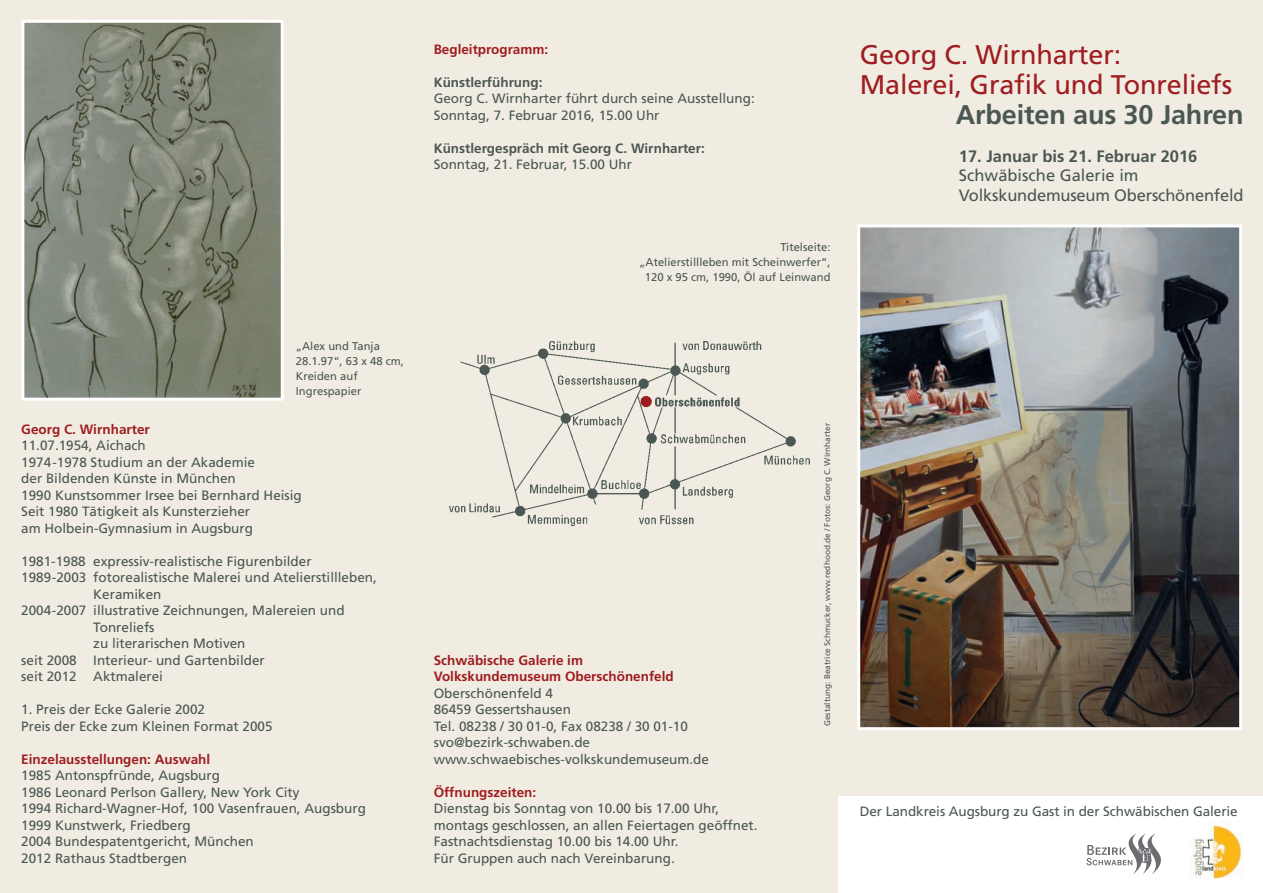
<style>
.page{position:relative;width:1263px;height:893px;background:#fff}
.page>*{position:absolute;margin:0;border:0;box-sizing:border-box;transform-origin:0 0}
.t1{font:27px/30px "Frutiger";letter-spacing:-.005em;color:#9f1d20}
.t2{font:700 27px "Frutiger";letter-spacing:-.005em;color:#4a5753}
.t3{font:16.5px/19.5px "Frutiger";letter-spacing:-.01em;color:#4a5753}
.t4{font:700 16.5px "Frutiger";color:#4a5753}
.t5{font:13.5px/16.5px "Frutiger";color:#4a5753}
.t6{font:700 13.5px/16.5px "Frutiger";color:#9f1d20}
.t7{font:700 13.5px "Frutiger";color:#4a5753}
.t8{font:11.25px/15px "Frutiger";color:#4a5753}
.t9{font:8.25px "Frutiger";color:#4a5753}
</style>
<div class="page">
<div style="left:837px;top:0;width:426px;height:796px;background:#f1ece2"></div>
<div style="left:0;top:0;width:837px;height:893px;background:#f1ece2"></div>
<img style="left:861px;top:228px;width:377px;height:498px">
<div style="left:857px;top:224px;width:385px;height:506px;border:3px solid #fff"></div>
<img style="left:25px;top:24px;width:255px;height:373px">
<div style="left:21px;top:20px;width:263px;height:381px;border:3px solid #fff"></div>
<img style="left:450px;top:341px;width:359px;height:184px">
<div style="left:641px;top:396px;width:11px;height:11px;background:#9f1d20;border-radius:50%"></div>
<svg style="left:1086px;top:833px;width:75px;height:42px"></svg>
<img style="left:1192px;top:822px;width:50px;height:57px">
<p class="t8" style="left:296px;top:339px;width:110px">„Alex und Tanja<br>28.1.97“, 63 x 48 cm,<br>Kreiden auf<br>Ingrespapier</p>
<p class="t6" style="left:21px;top:420px;width:130px">Georg C. Wirnharter</p>
<p class="t5" style="left:21px;top:437px;width:282px">11.07.1954, Aichach<br>1974-1978 Studium an der Akademie<br>der Bildenden Künste in München<br>1990 Kunstsommer Irsee bei Bernhard Heisig Seit 1980 Tätigkeit als Kunsterzieher<br>am Holbein-Gymnasium in Augsburg</p>
<p class="t5" style="left:21px;top:552px;width:292px">1981-1988 expressiv-realistische Figurenbilder</p>
<p class="t5" style="left:21px;top:569px;width:357px">1989-2003 fotorealistische Malerei und Atelierstillleben,</p>
<p class="t5" style="left:93px;top:585px;width:70px">Keramiken</p>
<p class="t5" style="left:21px;top:602px;width:325px">2004-2007 illustrative Zeichnungen, Malereien und</p>
<p class="t5" style="left:93px;top:618px;width:63px">Tonreliefs</p>
<p class="t5" style="left:93px;top:635px;width:154px">zu literarischen Motiven</p>
<p class="t5" style="left:21px;top:651px;width:245px">seit 2008 Interieur- und Gartenbilder</p>
<p class="t5" style="left:21px;top:668px;width:143px">seit 2012 Aktmalerei</p>
<p class="t5" style="left:21px;top:701px;width:253px">1. Preis der Ecke Galerie 2002<br>Preis der Ecke zum Kleinen Format 2005</p>
<p class="t6" style="left:21px;top:750px;width:191px">Einzelausstellungen: Auswahl</p>
<p class="t5" style="left:21px;top:767px;width:346px">1985 Antonspfründe, Augsburg<br>1986 Leonard Perlson Gallery, New York City<br>1994 Richard-Wagner-Hof, 100 Vasenfrauen, Augsburg 1999 Kunstwerk, Friedberg<br>2004 Bundespatentgericht, München<br>2012 Rathaus Stadtbergen</p>
<p class="t6" style="left:434px;top:41px;width:116px">Begleitprogramm:</p>
<p class="t7" style="left:434px;top:74px;width:110px">Künstlerführung:</p>
<p class="t5" style="left:434px;top:90px;width:323px">Georg C. Wirnharter führt durch seine Ausstellung:<br>Sonntag, 7. Februar 2016, 15.00 Uhr</p>
<p class="t7" style="left:434px;top:140px;width:273px">Künstlergespräch mit Georg C. Wirnharter:</p>
<p class="t5" style="left:434px;top:156px;width:200px">Sonntag, 21. Februar, 15.00 Uhr</p>
<p class="t8" style="left:639px;top:239px;width:193px;text-align:right">Titelseite:<br>„Atelierstillleben mit Scheinwerfer“,<br>120 x 95 cm, 1990, Öl auf Leinwand</p>
<h1 class="t1" style="left:860px;top:40px;width:374px">Georg C. Wirnharter:<br>Malerei, Grafik und Tonreliefs</h1>
<h1 class="t2" style="left:956px;top:99px;width:289px">Arbeiten aus 30 Jahren</h1>
<p class="t4" style="left:959px;top:146px;width:240px">17. Januar bis 21. Februar 2016</p>
<p class="t3" style="left:959px;top:165px;width:286px">Schwäbische Galerie im<br>Volkskundemuseum Oberschönenfeld</p>
<p class="t6" style="left:434px;top:651px;width:242px">Schwäbische Galerie im<br>Volkskundemuseum Oberschönenfeld</p>
<p class="t5" style="left:434px;top:684px;width:277px">Oberschönenfeld 4<br>86459 Gessertshausen<br>Tel. 08238 / 30 01-0, Fax 08238 / 30 01-10 svo@bezirk-schwaben.de www.schwaebisches-volkskundemuseum.de</p>
<p class="t6" style="left:434px;top:783px;width:104px">Öffnungszeiten:</p>
<p class="t5" style="left:434px;top:800px;width:325px">Dienstag bis Sonntag von 10.00 bis 17.00 Uhr, montags geschlossen, an allen Feiertagen geöffnet.<br>Fastnachtsdienstag 10.00 bis 14.00 Uhr.<br>Für Gruppen auch nach Vereinbarung.</p>
<p class="t9" style="left:822px;top:726px;width:305px;rotate:-90deg">Gestaltung: Beatrice Schmucker, www.redhood.de / Fotos: Georg C. Wirnharter</p>
<p class="t5" style="left:860px;top:803px;width:379px">Der Landkreis Augsburg zu Gast in der Schwäbischen Galerie</p>
</div>
